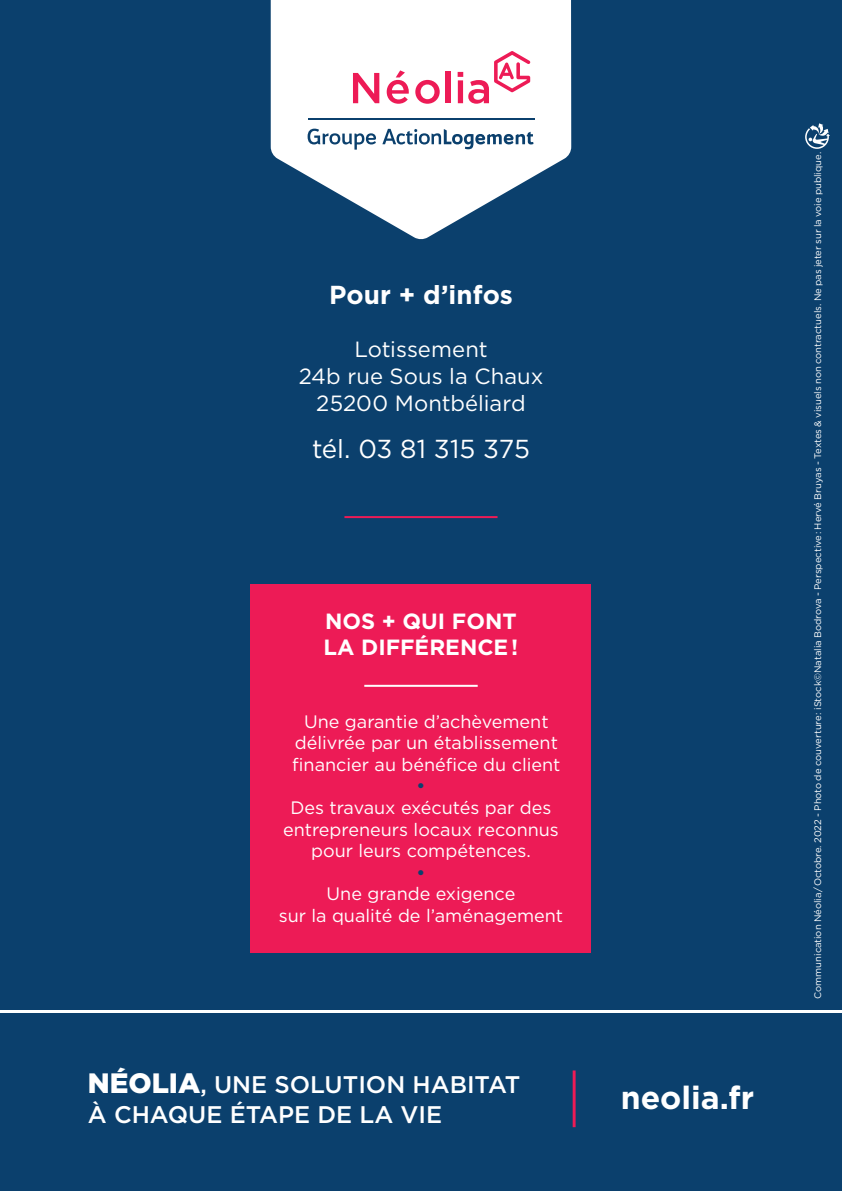
<style>
.page{position:relative;width:842px;height:1191px;background:#fff}
.page>*{position:absolute;margin:0;border:0;box-sizing:border-box;transform-origin:0 0}
.t1{font:700 32px "Gotham";color:#fff}
.t2{font:26px "Gotham";letter-spacing:-.005em;color:#fff}
.t3{font:700 26px "Gotham";color:#fff}
.t4{font:500 24px/29.8px "Gotham";color:#fff}
.t5{font:22px/27px "Gotham";color:#fff;text-align:center}
.t6{font:700 22px/26.4px "Gotham";color:#fff}
.t7{font:18px/21.6px "Gotham";color:#fff;text-align:center}
.t8{font:500 18px "Gotham";color:#0b406d}
.t9{font:9.6px "Gotham";letter-spacing:-.005em;color:#fff}
.s1{font-weight:900;font-size:28px}
</style>
<div class="page">
<div style="left:0;top:1013px;width:842px;height:178px;background:#0b406d"></div>
<div style="left:0;top:0;width:842px;height:1009px;background:#0b406d"></div>
<svg style="left:271px;top:0;width:300px;height:240px;fill:#fff"></svg>
<hr style="left:573px;top:1070px;width:3px;height:57px;background:#ed1b56">
<svg style="left:308px;top:129px;width:68px;height:21px"></svg>
<svg style="left:382px;top:129px;width:151px;height:20px"></svg>
<hr style="left:308px;top:118px;width:226px;height:2px;background:#0b406d">
<svg style="left:353px;top:73px;width:26px;height:30px"></svg>
<svg style="left:415px;top:80px;width:25px;height:24px"></svg>
<div style="left:445px;top:72px;width:6px;height:31px;background:#ed1b56"></div>
<svg style="left:458px;top:51px;width:72px;height:53px;background:#fac3d2"></svg>
<svg style="left:387px;top:70px;width:22px;height:34px"></svg>
<hr style="left:344px;top:516px;width:153px;height:2px;background:#ed1b56">
<svg style="left:805px;top:123px;width:25px;height:26px"></svg>
<div style="left:251px;top:584px;width:340px;height:368px;background:#ed1b56"></div>
<hr style="left:364px;top:685px;width:114px;height:2px;background:#fff">
<h2 class="t3" style="left:329px;top:278px;width:185px">Pour + d’infos</h2>
<p class="t5" style="left:299px;top:335px;width:246px">Lotissement<br>24b rue Sous la Chaux<br>25200 Montbéliard</p>
<h2 class="t2" style="left:312px;top:432px;width:219px">tél. 03 81 315 375</h2>
<p class="t6" style="left:324px;top:607px;width:196px">NOS + QUI FONT<br>LA DIFFÉRENCE !</p>
<p class="t7" style="left:292px;top:710px;width:270px">Une garantie d’achèvement délivrée par un établissement financier au bénéfice du client</p>
<p class="t8" style="left:417px;top:774px;width:10px">•</p>
<p class="t7" style="left:283px;top:796px;width:277px">Des travaux exécutés par des entrepreneurs locaux reconnus pour leurs compétences.</p>
<p class="t8" style="left:417px;top:860px;width:10px">•</p>
<p class="t7" style="left:279px;top:883px;width:286px">Une grande exigence<br>sur la qualité de l’aménagement</p>
<h3 class="t4" style="left:88px;top:1069px;width:434px"><span class="s1">NÉOLIA</span>, UNE SOLUTION HABITAT<br>À CHAQUE ÉTAPE DE LA VIE</h3>
<h1 class="t1" style="left:621px;top:1076px;width:135px">neolia.fr</h1>
<p class="t9" style="left:812px;top:998px;width:848px;rotate:-90deg">Communication Néolia / Octobre. 2022 - Photo de couverture : iStock©Natalia Bodrova - Perspective : Hervé Bruyas - Textes &amp; visuels non contractuels. Ne pas jeter sur la voie publique.</p>
</div>
